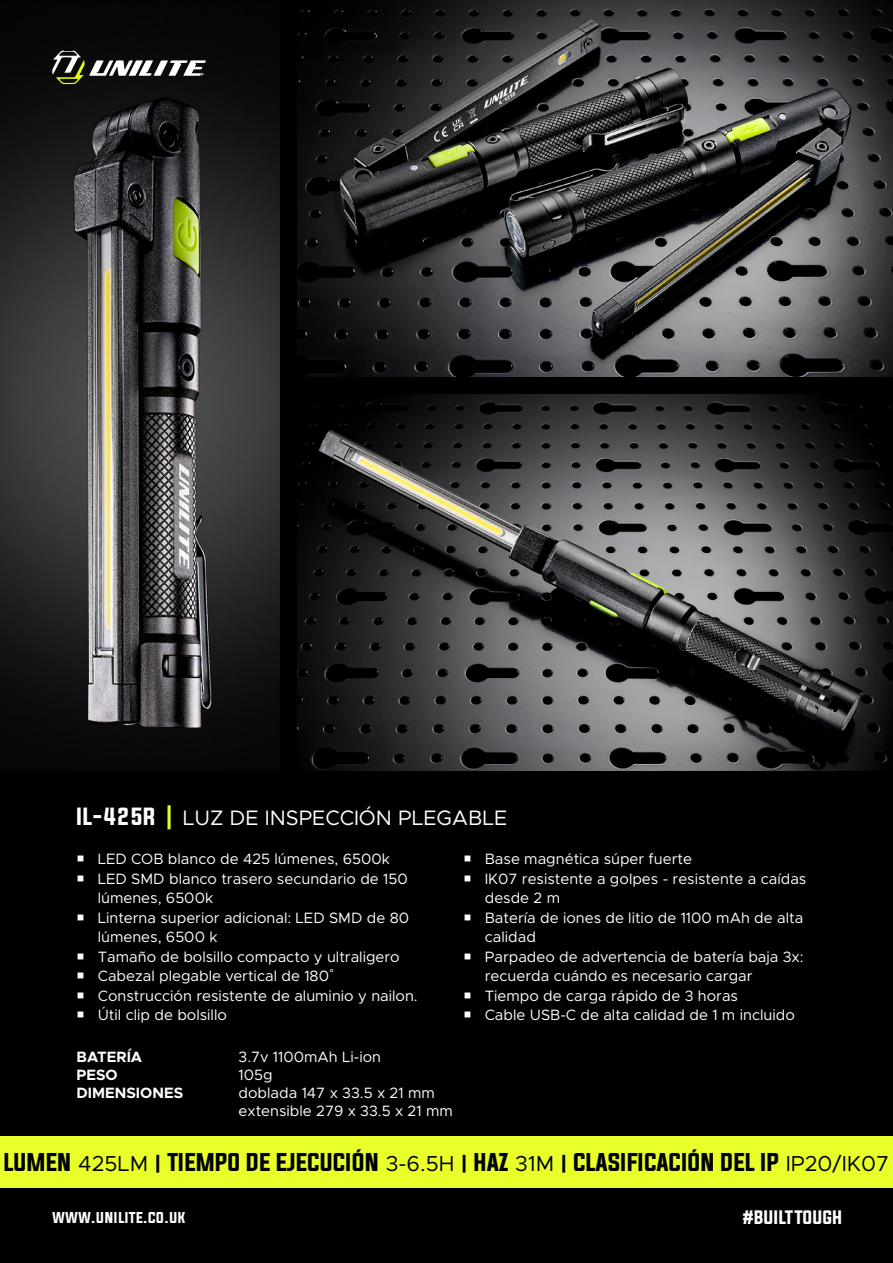
<style>
.page{position:relative;width:893px;height:1263px;background:#000}
.page>*{position:absolute;margin:0;border:0;box-sizing:border-box;transform-origin:0 0}
.t1{font:21.75px "Evogria";color:#000}
.t2{font:21px "Metropolis";color:#fff}
.t3{font:16.5px "Evogria";color:#fff}
.t4{font:15px/19.5px "Metropolis";color:#fff}
.t5{font:700 15px "Metropolis";color:#fff}
.t6{font:14.1px "Evogria";color:#fff}
.s1{font-family:"Evogria"}
.s2{font-family:"Evogria";color:#e9ff29}
.s3{font-family:"Metropolis"}
.s4{font-family:"Metropolis";font-weight:900}
</style>
<div class="page">
<img style="left:0;top:49px;width:279px;height:701px">
<img style="left:298px;top:0;width:595px;height:376px">
<img style="left:298px;top:394px;width:595px;height:377px">
<div style="left:0;top:1136px;width:893px;height:51px;background:#e9ff29"></div>
<svg style="left:52px;top:51px;width:154px;height:33px"></svg>
<h2 class="t2" style="left:77px;top:804px;width:432px"><span class="s1">IL-425R</span> <span class="s2">|</span> LUZ DE INSPECCIÓN PLEGABLE</h2>
<p class="t4" style="left:98px;top:849px;width:321px">LED COB blanco de 425 lúmenes, 6500k<br>LED SMD blanco trasero secundario de 150 lúmenes, 6500k<br>Linterna superior adicional: LED SMD de 80 lúmenes, 6500 k<br>Tamaño de bolsillo compacto y ultraligero<br>Cabezal plegable vertical de 180˚<br>Construcción resistente de aluminio y nailon.<br>Útil clip de bolsillo</p>
<p class="t4" style="left:485px;top:849px;width:323px">Base magnética súper fuerte<br>IK07 resistente a golpes - resistente a caídas desde 2 m<br>Batería de iones de litio de 1100 mAh de alta calidad<br>Parpadeo de advertencia de batería baja 3x: recuerda cuándo es necesario cargar<br>Tiempo de carga rápido de 3 horas<br>Cable USB-C de alta calidad de 1 m incluido</p>
<p class="t5" style="left:77px;top:1047px;width:67px">BATERÍA</p>
<p class="t4" style="left:239px;top:1047px;width:144px">3.7v 1100mAh Li-ion</p>
<p class="t5" style="left:77px;top:1065px;width:43px">PESO</p>
<p class="t4" style="left:239px;top:1065px;width:36px">105g</p>
<p class="t5" style="left:77px;top:1083px;width:108px">DIMENSIONES</p>
<p class="t4" style="left:239px;top:1084px;width:216px;line-height:18px">doblada 147 x 33.5 x 21 mm extensible 279 x 33.5 x 21 mm</p>
<h1 class="t1" style="left:4px;top:1146px;width:887px">LUMEN <span class="s3">425LM</span> <span class="s4">|</span> TIEMPO DE EJECUCIÓN <span class="s3">3-6.5H</span> <span class="s4">|</span> HAZ <span class="s3">31M</span> <span class="s4">|</span> CLASIFICACIÓN DEL IP <span class="s3">IP20/IK07</span></h1>
<p class="t6" style="left:52px;top:1207px;width:135px">WWW.UNILITE.CO.UK</p>
<p class="t3" style="left:743px;top:1206px;width:101px">#BUILT TOUGH</p>
</div>
